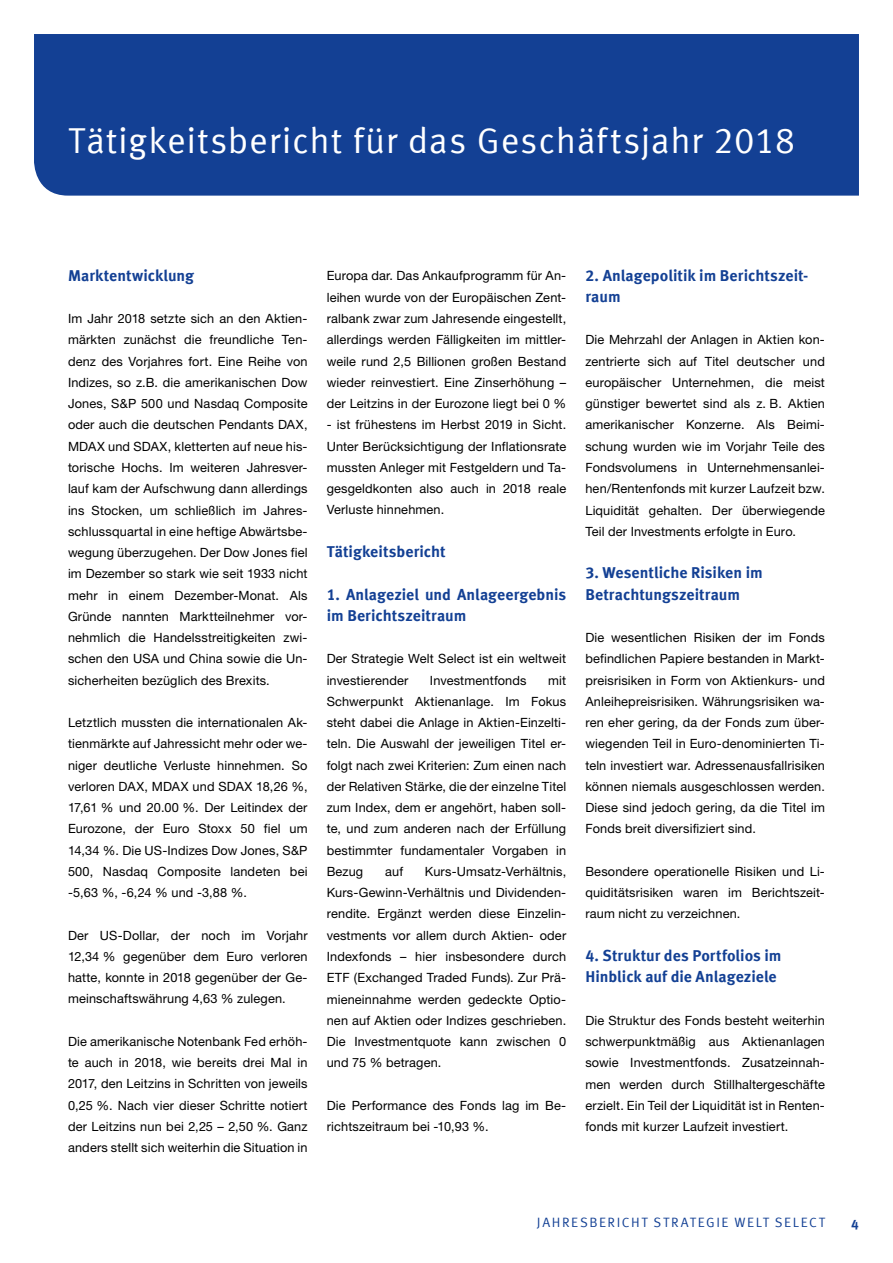
<style>
.page{position:relative;width:893px;height:1263px;background:#fff}
.page>*{position:absolute;margin:0;border:0;box-sizing:border-box;transform-origin:0 0}
.t1{font:36px "Meta Offc Pro Norm";letter-spacing:.02em;color:#fff}
.t2{font:700 15.75px/21.3px "Meta Offc Pro";color:#134094}
.t3{font:13.5px "Meta Offc Pro Norm";letter-spacing:.12em;color:#134094}
.t4{font:700 13.5px "Meta Offc Pro";color:#134094}
.t5{font:12.75px/21.3px "Helvetica Neue LTW1 G";letter-spacing:.01em;color:#000;text-align:justify}
</style>
<div class="page">
<div style="left:34px;top:34px;width:825px;height:162px;background:#134094"></div>
<h1 class="t1" style="left:68px;top:113px;width:729px">Tätigkeitsbericht für das Geschäftsjahr 2018</h1>
<p class="t2" style="left:68px;top:264px;width:128px">Marktentwicklung</p>
<p class="t5" style="left:68px;top:308px;width:241px">Im Jahr 2018 setzte sich an den Aktien&shy;märkten zunächst die freundliche Ten&shy;denz des Vorjahres fort. Eine Reihe von Indizes, so z.B. die amerikanischen Dow Jones, S&amp;P 500 und Nasdaq Composite oder auch die deutschen Pendants DAX, MDAX und SDAX, kletterten auf neue his&shy;torische Hochs. Im weiteren Jahresver&shy;lauf kam der Aufschwung dann allerdings ins Stocken, um schließlich im Jahres&shy;schlussquartal in eine heftige Abwärtsbe&shy;wegung überzugehen. Der Dow Jones fiel im Dezember so stark wie seit 1933 nicht mehr in einem Dezember-Monat. Als Gründe nannten Marktteilnehmer vor&shy;nehmlich die Handelsstreitigkeiten zwi&shy;schen den USA und China sowie die Un&shy;sicherheiten bezüglich des Brexits.</p>
<p class="t5" style="left:68px;top:712px;width:241px">Letztlich mussten die internationalen Ak&shy;tienmärkte auf Jahressicht mehr oder we&shy;niger deutliche Verluste hinnehmen. So verloren DAX, MDAX und SDAX 18,26 %, 17,61 % und 20.00 %. Der Leitindex der Eurozone, der Euro Stoxx 50 fiel um 14,34 %. Die US-Indizes Dow Jones, S&amp;P 500, Nasdaq Composite landeten bei -5,63 %, -6,24 % und -3,88 %.</p>
<p class="t5" style="left:68px;top:924px;width:241px">Der US-Dollar, der noch im Vorjahr 12,34 % gegenüber dem Euro verloren hatte, konnte in 2018 gegenüber der Ge&shy;meinschaftswährung 4,63 % zulegen.</p>
<p class="t5" style="left:68px;top:1031px;width:241px">Die amerikanische Notenbank Fed erhöh&shy;te auch in 2018, wie bereits drei Mal in 2017, den Leitzins in Schritten von jeweils 0,25 %. Nach vier dieser Schritte notiert der Leitzins nun bei 2,25 – 2,50 %. Ganz anders stellt sich weiterhin die Situation in</p>
<p class="t5" style="left:327px;top:265px;width:241px">Europa dar. Das Ankaufprogramm für An&shy;leihen wurde von der Europäischen Zent&shy;ralbank zwar zum Jahresende eingestellt, allerdings werden Fälligkeiten im mittler&shy;weile rund 2,5 Billionen großen Bestand wieder reinvestiert. Eine Zinserhöhung – der Leitzins in der Eurozone liegt bei 0 %</p>
<p class="t5" style="left:327px;top:414px;width:241px">- ist frühestens im Herbst 2019 in Sicht.<br>Unter Berücksichtigung der Inflationsrate mussten Anleger mit Festgeldern und Ta&shy;gesgeldkonten also auch in 2018 reale Verluste hinnehmen.</p>
<p class="t2" style="left:327px;top:540px;width:121px">Tätigkeitsbericht</p>
<p class="t2" style="left:327px;top:582px;width:241px">1. Anlageziel und Anlageergebnis im Berichtszeitraum</p>
<p class="t5" style="left:327px;top:648px;width:241px">Der Strategie Welt Select ist ein weltweit investierender</p>
<p class="t5" style="left:430px;top:669px;width:98px">Investmentfonds</p>
<p class="t5" style="left:327px;top:669px;width:241px;text-indent:222px">mit Schwerpunkt Aktienanlage. Im Fokus steht dabei die Anlage in Aktien-Einzelti&shy;teln. Die Auswahl der jeweiligen Titel er&shy;folgt nach zwei Kriterien: Zum einen nach der Relativen Stärke, die der einzelne Titel zum Index, dem er angehört, haben soll&shy;te, und zum anderen nach der Erfüllung bestimmter fundamentaler Vorgaben in Bezug</p>
<p class="t5" style="left:385px;top:861px;width:19px">auf</p>
<p class="t5" style="left:327px;top:861px;width:241px;text-indent:98px">Kurs-Umsatz-Verhältnis, Kurs-Gewinn-Verhältnis und Dividenden&shy;rendite. Ergänzt werden diese Einzelin&shy;vestments vor allem durch Aktien- oder Indexfonds – hier insbesondere durch ETF (Exchanged Traded Funds). Zur Prä&shy;mieneinnahme werden gedeckte Optio&shy;nen auf Aktien oder Indizes geschrieben.<br>Die Investmentquote kann zwischen 0 und 75 % betragen.</p>
<p class="t5" style="left:327px;top:1094px;width:241px">Die Performance des Fonds lag im Be&shy;richtszeitraum bei -10,93 %.</p>
<p class="t2" style="left:585px;top:264px;width:225px">2. Anlagepolitik im Berichtszeit&shy;raum</p>
<p class="t5" style="left:585px;top:329px;width:241px">Die Mehrzahl der Anlagen in Aktien kon&shy;zentrierte sich auf Titel deutscher und europäischer Unternehmen, die meist günstiger bewertet sind als z. B. Aktien amerikanischer Konzerne. Als Beimi&shy;schung wurden wie im Vorjahr Teile des Fondsvolumens in Unternehmensanlei&shy;hen/Rentenfonds mit kurzer Laufzeit bzw.<br>Liquidität gehalten. Der überwiegende Teil der Investments erfolgte in Euro.</p>
<p class="t2" style="left:585px;top:561px;width:179px">3. Wesentliche Risiken im<br>Betrachtungszeitraum</p>
<p class="t5" style="left:585px;top:627px;width:241px">Die wesentlichen Risiken der im Fonds befindlichen Papiere bestanden in Markt&shy;preisrisiken in Form von Aktienkurs- und Anleihepreisrisiken. Währungsrisiken wa&shy;ren eher gering, da der Fonds zum über&shy;wiegenden Teil in Euro-denominierten Ti&shy;teln investiert war. Adressenausfallrisiken können niemals ausgeschlossen werden.<br>Diese sind jedoch gering, da die Titel im Fonds breit diversifiziert sind.</p>
<p class="t5" style="left:585px;top:861px;width:241px">Besondere operationelle Risiken und Li&shy;quiditätsrisiken waren im Berichtszeit&shy;raum nicht zu verzeichnen.</p>
<p class="t2" style="left:585px;top:944px;width:198px">4. Struktur des Portfolios im<br>Hinblick auf die Anlageziele</p>
<p class="t5" style="left:585px;top:1009px;width:241px">Die Struktur des Fonds besteht weiterhin schwerpunktmäßig aus Aktienanlagen sowie Investmentfonds. Zusatzeinnah&shy;men werden durch Stillhaltergeschäfte erzielt. Ein Teil der Liquidität ist in Renten&shy;fonds mit kurzer Laufzeit investiert.</p>
<p class="t3" style="left:537px;top:1211px;width:136px">JAHRESBERICHT Strategie</p>
<p class="t3" style="left:734px;top:1211px;width:76px">Welt Select</p>
<p class="t4" style="left:851px;top:1214px;width:9px">4</p>
</div>
